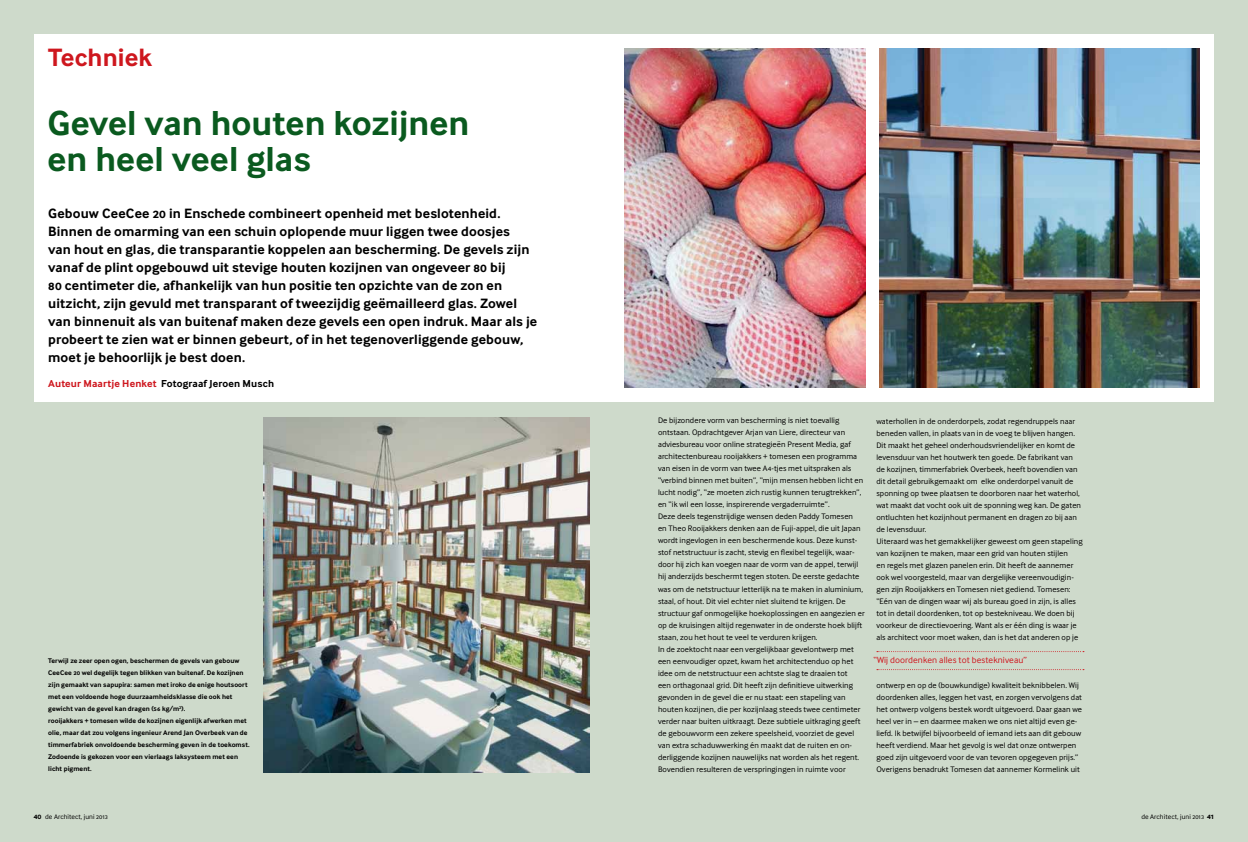
<style>
.page{position:relative;width:1248px;height:842px;background:#fff}
.page>*{position:absolute;margin:0;border:0;box-sizing:border-box;transform-origin:0 0}
.t1{font:700 36px/36px "Inter Face Typo";color:#0a5a1f}
.t2{font:700 26px "Inter Face Typo";letter-spacing:.005em;color:#ce171e}
.t3{font:700 14px/18px "Inter Face Typo";letter-spacing:.005em;color:#000}
.t4{font:700 10.5px "Inter Face Typo";letter-spacing:.015em;color:#000}
.t5{font:9.2px "Inter Face Typo";letter-spacing:.01em;color:#ce171e}
.t6{font:8.2px/12px "Inter Face Typo";letter-spacing:.01em;color:#000}
.t7{font:700 7px/12px "Inter Face Typo";letter-spacing:.01em;color:#000}
.t8{font:7px "Inter Face Typo";letter-spacing:.01em;color:#000}
.s1{color:#ce171e}
.s2{font-weight:700;font-size:8.2px}
</style>
<div class="page">
<div style="left:0;top:0;width:1247px;height:842px;background:#cedacb"></div>
<div style="left:34px;top:34px;width:1179px;height:368px;background:#fff"></div>
<img style="left:624px;top:48px;width:241px;height:339px">
<img style="left:264px;top:417px;width:326px;height:355px">
<svg style="left:876px;top:651px;width:207px;height:1px"></svg>
<svg style="left:876px;top:669px;width:207px;height:1px"></svg>
<img style="left:879px;top:48px;width:320px;height:339px">
<h2 class="t2" style="left:48px;top:42px;width:105px">Techniek</h2>
<h1 class="t1" style="left:47px;top:105px;width:423px">Gevel van houten kozijnen en heel veel glas</h1>
<p class="t3" style="left:48px;top:204px;width:490px">Gebouw CeeCee 20 in Enschede combineert openheid met beslotenheid.<br>Binnen de omarming van een schuin oplopende muur liggen twee doosjes<br>van hout en glas, die transparantie koppelen aan bescherming. De gevels zijn vanaf de plint opgebouwd uit stevige houten kozijnen van ongeveer 80 bij<br>80 centimeter die, afhankelijk van hun positie ten opzichte van de zon en uitzicht, zijn gevuld met transparant of tweezijdig geëmailleerd glas. Zowel van binnenuit als van buitenaf maken deze gevels een open indruk. Maar als je probeert te zien wat er binnen gebeurt, of in het tegenoverliggende gebouw, moet je behoorlijk je best doen.</p>
<p class="t4" style="left:48px;top:378px;width:227px"><span class="s1">Auteur Maartje Henket</span> Fotograaf Jeroen Musch</p>
<p class="t6" style="left:658px;top:415px;width:208px">De bijzondere vorm van bescherming is niet toevallig ontstaan. Opdrachtgever Arjan van Liere, directeur van adviesbureau voor online strategieën Present Media, gaf architectenbureau rooijakkers + tomesen een programma van eisen in de vorm van twee A4-tjes met uitspraken als “verbind binnen met buiten”, “mijn mensen hebben licht en lucht nodig”, “ze moeten zich rustig kunnen terugtrekken”, en “ik wil een losse, inspirerende vergaderruimte”.<br>Deze deels tegenstrijdige wensen deden Paddy Tomesen<br>en Theo Rooijakkers denken aan de Fuji-appel, die uit Japan wordt ingevlogen in een beschermende kous. Deze kunst&shy;stof netstructuur is zacht, stevig en flexibel tegelijk, waar&shy;door hij zich kan voegen naar de vorm van de appel, terwijl hij anderzijds beschermt tegen stoten. De eerste gedachte was om de netstructuur letterlijk na te maken in aluminium, staal, of hout. Dit viel echter niet sluitend te krijgen. De structuur gaf onmogelijke hoekoplossingen en aangezien er op de kruisingen altijd regenwater in de onderste hoek blijft staan, zou het hout te veel te verduren krijgen.<br>In de zoektocht naar een vergelijkbaar gevelontwerp met een eenvoudiger opzet, kwam het architectenduo op het idee om de netstructuur een achtste slag te draaien tot<br>een orthagonaal grid. Dit heeft zijn definitieve uitwerking gevonden in de gevel die er nu staat: een stapeling van houten kozijnen, die per kozijnlaag steeds twee centimeter verder naar buiten uitkraagt. Deze subtiele uitkraging geeft de gebouwvorm een zekere speelsheid, voorziet de gevel van extra schaduwwerking én maakt dat de ruiten en on&shy;derliggende kozijnen nauwelijks nat worden als het regent.<br>Bovendien resulteren de verspringingen in ruimte voor</p>
<p class="t6" style="left:876px;top:415px;width:208px">waterhollen in de onderdorpels, zodat regendruppels naar beneden vallen, in plaats van in de voeg te blijven hangen.<br>Dit maakt het geheel onderhoudsvriendelijker en komt de levensduur van het houtwerk ten goede. De fabrikant van de kozijnen, timmerfabriek Overbeek, heeft bovendien van dit detail gebruikgemaakt om elke onderdorpel vanuit de sponning op twee plaatsen te doorboren naar het waterhol, wat maakt dat vocht ook uit de sponning weg kan. De gaten ontluchten het kozijnhout permanent en dragen zo bij aan de levensduur.<br>Uiteraard was het gemakkelijker geweest om geen stapeling van kozijnen te maken, maar een grid van houten stijlen<br>en regels met glazen panelen erin. Dit heeft de aannemer ook wel voorgesteld, maar van dergelijke vereenvoudigin&shy;gen zijn Rooijakkers en Tomesen niet gediend. Tomesen: “Eén van de dingen waar wij als bureau goed in zijn, is alles tot in detail doordenken, tot op bestekniveau. We doen bij voorkeur de directievoering. Want als er één ding is waar je als architect voor moet waken, dan is het dat anderen op je</p>
<p class="t7" style="left:48px;top:655px;width:193px">Terwijl ze zeer open ogen, beschermen de gevels van gebouw</p>
<p class="t5" style="left:873px;top:655px;width:155px">“Wij doordenken alles tot bestekniveau”</p>
<p class="t7" style="left:48px;top:667px;width:203px">CeeCee 20 wel degelijk tegen blikken van buitenaf. De kozijnen zijn gemaakt van sapupira: samen met iroko de enige houtsoort met een voldoende hoge duurzaamheidsklasse die ook het gewicht van de gevel kan dragen (56 kg/m<sup>2</sup>).<br>rooijakkers + tomesen wilde de kozijnen eigenlijk afwerken met olie, maar dat zou volgens ingenieur Arend Jan Overbeek van de timmerfabriek onvoldoende bescherming geven in de toekomst.<br>Zodoende is gekozen voor een vierlaags laksysteem met een licht pigment.</p>
<p class="t6" style="left:876px;top:679px;width:207px">ontwerp en op de (bouwkundige) kwaliteit beknibbelen. Wij doordenken alles, leggen het vast, en zorgen vervolgens dat het ontwerp volgens bestek wordt uitgevoerd. Daar gaan we heel ver in – en daarmee maken we ons niet altijd even ge&shy;liefd. Ik betwijfel bijvoorbeeld of iemand iets aan dit gebouw heeft verdiend. Maar het gevolg is wel dat onze ontwerpen goed zijn uitgevoerd voor de van tevoren opgegeven prijs.” Overigens benadrukt Tomesen dat aannemer Kormelink uit</p>
<p class="t8" style="left:34px;top:813px;width:76px"><span class="s2">40</span> de Architect, juni 2013</p>
<p class="t8" style="left:1141px;top:813px;width:74px">de Architect, juni 2013 <span class="s2">41</span></p>
</div>
